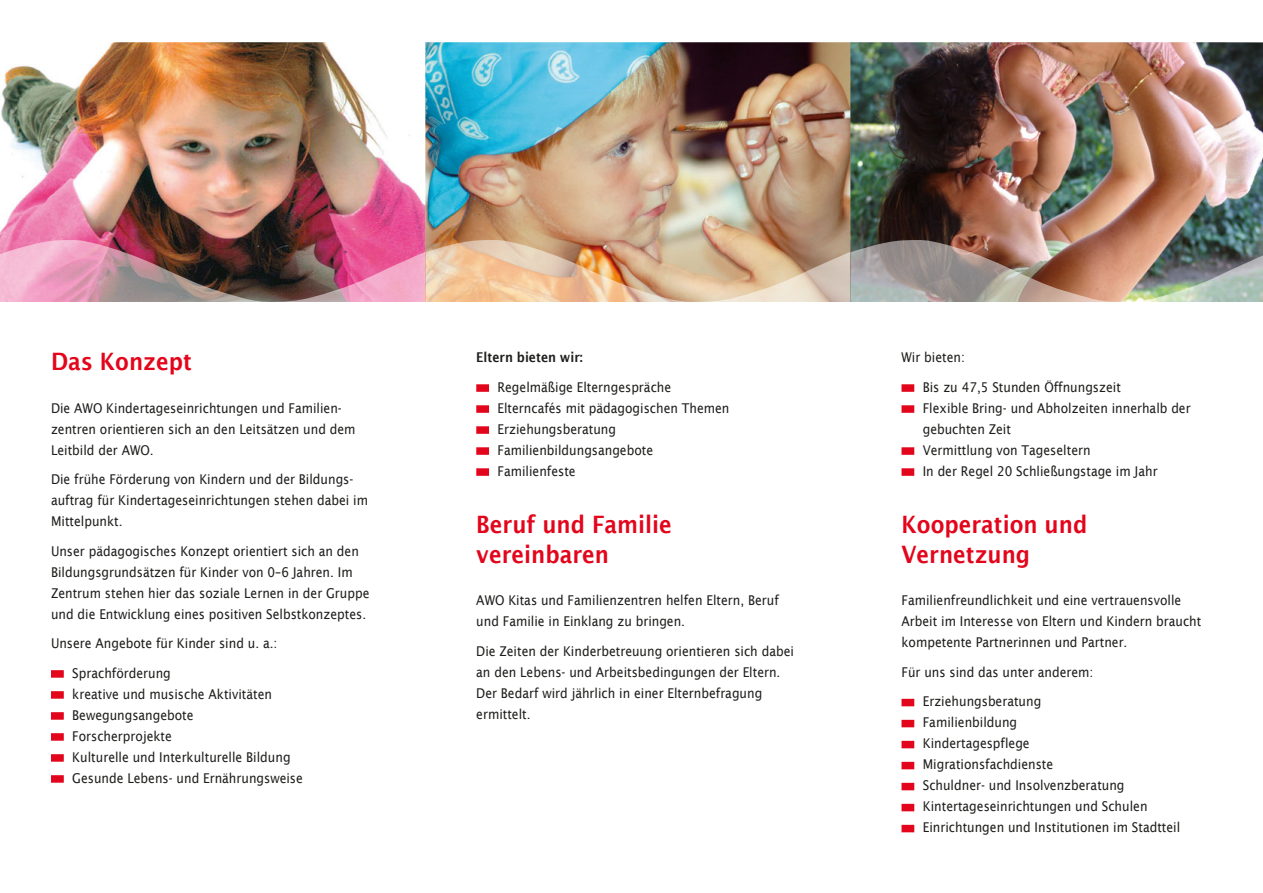
<style>
.page{position:relative;width:1263px;height:893px;background:#fff}
.page>*{position:absolute;margin:0;border:0;box-sizing:border-box;transform-origin:0 0}
.t1{font:600 24px/30px "Lucida Sans";color:#e3051b;scale:.9 1}
.t2{font:13.5px/21px "Lucida Sans";color:#1d1d1b;scale:.9 1}
.t3{font:600 13.5px "Lucida Sans";color:#1d1d1b;scale:.9 1}
</style>
<div class="page">
<img style="left:0;top:43px;width:1263px;height:259px">
<svg style="left:51px;top:670px;width:13px;height:8px"></svg>
<svg style="left:51px;top:691px;width:13px;height:8px"></svg>
<svg style="left:51px;top:712px;width:13px;height:8px"></svg>
<svg style="left:51px;top:733px;width:13px;height:8px"></svg>
<svg style="left:51px;top:754px;width:13px;height:8px"></svg>
<svg style="left:51px;top:775px;width:13px;height:8px"></svg>
<div style="left:901px;top:699px;width:13px;height:7px;background:#e3051b"></div>
<div style="left:901px;top:720px;width:13px;height:7px;background:#e3051b"></div>
<div style="left:901px;top:741px;width:13px;height:7px;background:#e3051b"></div>
<div style="left:901px;top:762px;width:13px;height:7px;background:#e3051b"></div>
<div style="left:901px;top:783px;width:13px;height:7px;background:#e3051b"></div>
<div style="left:901px;top:804px;width:13px;height:7px;background:#e3051b"></div>
<div style="left:901px;top:825px;width:13px;height:7px;background:#e3051b"></div>
<svg style="left:476px;top:384px;width:13px;height:8px"></svg>
<svg style="left:476px;top:405px;width:13px;height:8px"></svg>
<svg style="left:476px;top:426px;width:13px;height:8px"></svg>
<svg style="left:476px;top:447px;width:13px;height:8px"></svg>
<svg style="left:476px;top:468px;width:13px;height:8px"></svg>
<svg style="left:901px;top:384px;width:13px;height:8px"></svg>
<svg style="left:901px;top:405px;width:13px;height:8px"></svg>
<svg style="left:901px;top:447px;width:13px;height:8px"></svg>
<svg style="left:901px;top:468px;width:13px;height:8px"></svg>
<p class="t1" style="left:51px;top:347px;width:158px">Das Konzept</p>
<p class="t2" style="left:51px;top:397px;width:340px">Die AWO Kindertageseinrichtungen und Familien&shy;zentren orientieren sich an den Leitsätzen und dem<br>Leitbild der AWO.</p>
<p class="t2" style="left:51px;top:469px;width:354px">Die frühe Förderung von Kindern und der Bildungs&shy;auftrag für Kindertageseinrichtungen stehen dabei im<br>Mittelpunkt.</p>
<p class="t2" style="left:51px;top:540px;width:355px">Unser pädagogisches Konzept orientiert sich an den Bildungsgrundsätzen für Kinder von 0–6 Jahren. Im Zentrum stehen hier das soziale Lernen in der Gruppe und die Entwicklung eines positiven Selbstkonzeptes.</p>
<p class="t2" style="left:51px;top:633px;width:253px">Unsere Angebote für Kinder sind u. a.:</p>
<p class="t2" style="left:72px;top:662px;width:111px">Sprachförderung</p>
<p class="t2" style="left:72px;top:683px;width:223px">kreative und musische Aktivitäten</p>
<p class="t2" style="left:72px;top:704px;width:136px">Bewegungsangebote</p>
<p class="t2" style="left:72px;top:725px;width:112px">Forscherprojekte</p>
<p class="t2" style="left:72px;top:746px;width:244px">Kulturelle und Interkulturelle Bildung</p>
<p class="t2" style="left:72px;top:767px;width:258px">Gesunde Lebens- und Ernährungsweise</p>
<p class="t3" style="left:476px;top:350px;width:120px">Eltern bieten wir:</p>
<p class="t2" style="left:497px;top:376px;width:194px">Regelmäßige Elterngespräche</p>
<p class="t2" style="left:497px;top:397px;width:259px">Elterncafés mit pädagogischen Themen</p>
<p class="t2" style="left:497px;top:418px;width:133px">Erziehungsberatung</p>
<p class="t2" style="left:497px;top:439px;width:174px">Familienbildungsangebote</p>
<p class="t2" style="left:497px;top:460px;width:88px">Familienfeste</p>
<p class="t1" style="left:476px;top:509px;width:219px">Beruf und Familie vereinbaren</p>
<p class="t2" style="left:476px;top:590px;width:338px">AWO Kitas und Familienzentren helfen Eltern, Beruf und Familie in Einklang zu bringen.</p>
<p class="t2" style="left:476px;top:640px;width:354px">Die Zeiten der Kinderbetreuung orientieren sich dabei an den Lebens- und Arbeitsbedingungen der Eltern.<br>Der Bedarf wird jährlich in einer Elternbefragung ermittelt.</p>
<p class="t2" style="left:901px;top:347px;width:72px">Wir bieten:</p>
<p class="t2" style="left:923px;top:376px;width:222px">Bis zu 47,5 Stunden Öffnungszeit</p>
<p class="t2" style="left:923px;top:397px;width:299px">Flexible Bring- und Abholzeiten innerhalb der gebuchten Zeit</p>
<p class="t2" style="left:923px;top:439px;width:188px">Vermittlung von Tageseltern</p>
<p class="t2" style="left:923px;top:460px;width:262px">In der Regel 20 Schließungstage im Jahr</p>
<p class="t1" style="left:901px;top:509px;width:208px">Kooperation und<br>Vernetzung</p>
<p class="t2" style="left:901px;top:590px;width:335px">Familienfreundlichkeit und eine vertrauensvolle<br>Arbeit im Interesse von Eltern und Kindern braucht kompetente Partnerinnen und Partner.</p>
<p class="t2" style="left:901px;top:661px;width:215px">Für uns sind das unter anderem:</p>
<p class="t2" style="left:923px;top:691px;width:133px">Erziehungsberatung</p>
<p class="t2" style="left:923px;top:712px;width:106px">Familienbildung</p>
<p class="t2" style="left:923px;top:733px;width:120px">Kindertagespflege</p>
<p class="t2" style="left:923px;top:754px;width:146px">Migrationsfachdienste</p>
<p class="t2" style="left:923px;top:775px;width:226px">Schuldner- und Insolvenzberatung</p>
<p class="t2" style="left:923px;top:796px;width:251px">Kintertageseinrichtungen und Schulen</p>
<p class="t2" style="left:923px;top:817px;width:288px">Einrichtungen und Institutionen im Stadtteil</p>
</div>
